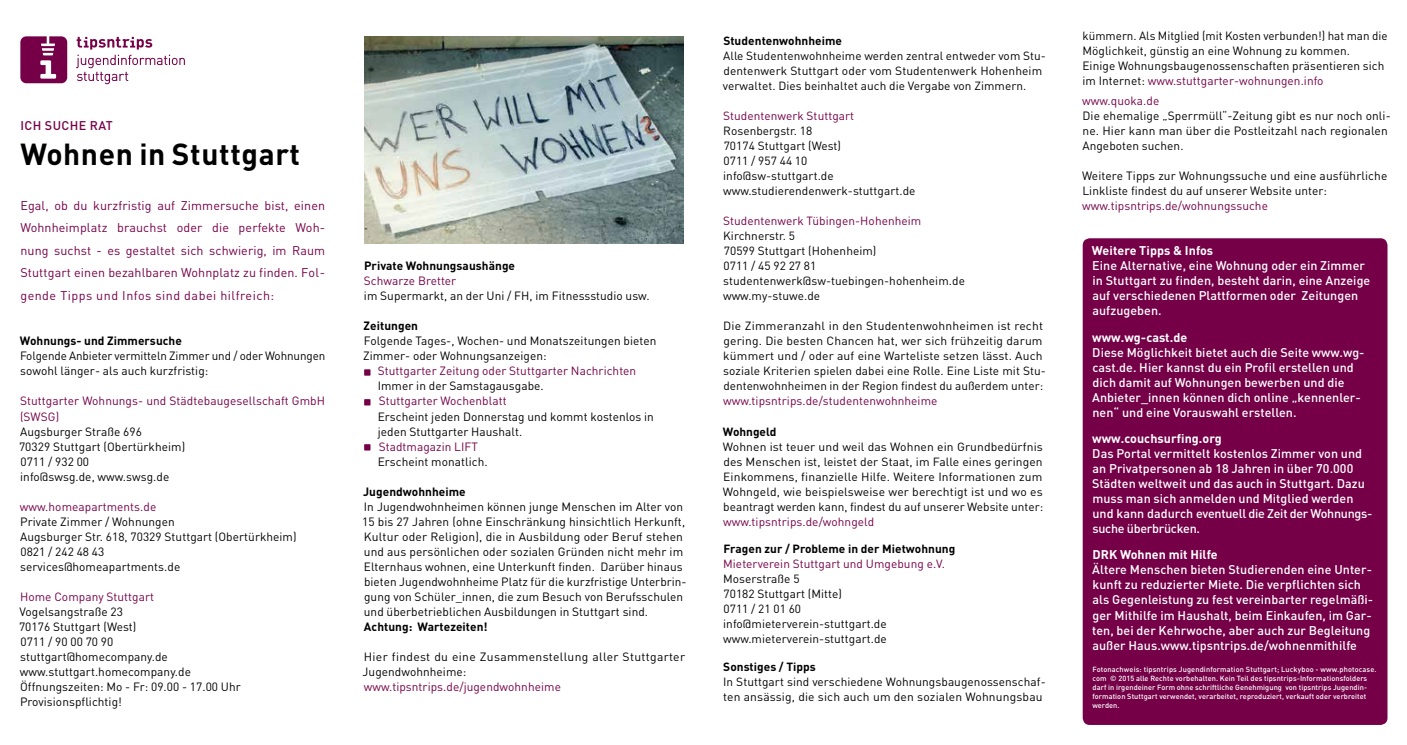
<style>
.page{position:relative;width:1407px;height:745px;background:#fff}
.page>*{position:absolute;margin:0;border:0;box-sizing:border-box;transform-origin:0 0}
.t1{font:700 30px "DIN Pro";letter-spacing:.02em;color:#000}
.t2{font:500 12.5px/15px "DIN Pro";letter-spacing:.005em;color:#fff}
.t3{font:12.5px/22.5px "DIN Pro";letter-spacing:.04em;color:#750048;text-align:justify}
.t4{font:700 12.5px "DIN Pro";letter-spacing:.005em;color:#fff}
.t5{font:500 12.5px "DIN Pro";letter-spacing:.03em;color:#750048}
.t6{font:11.88px/15px "DIN Pro";letter-spacing:.005em;color:#000}
.t7{font:11.88px/15px "DIN Pro";letter-spacing:.005em;color:#750048}
.t8{font:700 11.88px "DIN Pro";letter-spacing:.005em;color:#000}
.t9{font:11.88px/15px "DIN Pro";letter-spacing:.025em;color:#000}
.t10{font:11.75px/15px "DIN Pro";letter-spacing:.005em;color:#000}
.t11{font:11.75px "DIN Pro";letter-spacing:.005em;color:#750048}
.t12{font:700 11.75px "DIN Pro";letter-spacing:.005em;color:#000}
.t13{font:500 7.38px/8.9px "DIN Pro";letter-spacing:.01em;color:#fff}
.s1{font-size:11.75px}
.s2{color:#750048}
</style>
<div class="page">
<svg style="left:20px;top:36px;width:47px;height:47px;background:#8a2764"></svg>
<svg style="left:76px;top:37px;width:109px;height:47px"></svg>
<svg style="left:364px;top:399px;width:6px;height:6px"></svg>
<svg style="left:364px;top:444px;width:6px;height:6px"></svg>
<div style="left:1082px;top:238px;width:305px;height:486px;background:#750048;border-radius:7px"></div>
<img style="left:364px;top:36px;width:319px;height:208px">
<svg style="left:364px;top:369px;width:6px;height:6px"></svg>
<p class="t5" style="left:20px;top:117px;width:94px">ICH SUCHE RAT</p>
<h1 class="t1" style="left:20px;top:134px;width:281px">Wohnen in Stuttgart</h1>
<p class="t3" style="left:20px;top:193px;width:306px">Egal, ob du kurzfristig auf Zimmersuche bist, einen Wohnheimplatz brauchst oder die perfekte Woh&shy;nung suchst - es gestaltet sich schwierig, im Raum Stuttgart einen bezahlbaren Wohnplatz zu finden. Fol&shy;gende Tipps und Infos sind dabei hilfreich:</p>
<p class="t8" style="left:20px;top:333px;width:164px">Wohnungs- und Zimmersuche</p>
<p class="t6" style="left:20px;top:348px;width:307px">Folgende Anbieter vermitteln Zimmer und / oder Wohnungen sowohl länger- als auch kurzfristig:</p>
<p class="t7" style="left:20px;top:393px;width:307px">Stuttgarter Wohnungs- und Städtebaugesellschaft GmbH (SWSG)</p>
<p class="t6" style="left:19px;top:423px;width:168px">Augsburger Straße 696<br>70329 Stuttgart (Obertürkheim)<br>0711 / 932 00<br>info@swsg.de, www.swsg.de</p>
<p class="t7" style="left:20px;top:498px;width:138px">www.homeapartments.de</p>
<p class="t6" style="left:20px;top:513px;width:278px">Private Zimmer / Wohnungen<br>Augsburger Str. 618, 70329 Stuttgart (Obertürkheim)<br>0821 / 242 48 43<br>services@homeapartments.de</p>
<p class="t7" style="left:20px;top:588px;width:135px">Home Company Stuttgart</p>
<p class="t6" style="left:19px;top:603px;width:223px">Vogelsangstraße 23<br>70176 Stuttgart (West)<br>0711 / 90 00 70 90 stuttgart@homecompany.de www.stuttgart.homecompany.de<br>Öffnungszeiten: Mo - Fr: 09.00 - 17.00 Uhr<br>Provisionspflichtig!</p>
<p class="t8" style="left:364px;top:258px;width:153px">Private Wohnungsaushänge</p>
<p class="t7" style="left:364px;top:273px;width:94px">Schwarze Bretter</p>
<p class="t6" style="left:364px;top:288px;width:287px">im Supermarkt, an der Uni / FH, im Fitnessstudio usw.</p>
<p class="t8" style="left:364px;top:318px;width:56px">Zeitungen</p>
<p class="t6" style="left:363px;top:333px;width:295px">Folgende Tages-, Wochen- und Monatszeitungen bieten<br>Zimmer- oder Wohnungsanzeigen:</p>
<p class="t7" style="left:378px;top:363px;width:260px">Stuttgarter Zeitung oder Stuttgarter Nachrichten</p>
<p class="t6" style="left:378px;top:378px;width:168px">Immer in der Samstagausgabe.</p>
<p class="t7" style="left:379px;top:393px;width:129px">Stuttgarter Wochenblatt</p>
<p class="t6" style="left:378px;top:408px;width:278px">Erscheint jeden Donnerstag und kommt kostenlos in jeden Stuttgarter Haushalt.</p>
<p class="t7" style="left:379px;top:438px;width:101px">Stadtmagazin LIFT</p>
<p class="t6" style="left:378px;top:453px;width:111px">Erscheint monatlich.</p>
<p class="t8" style="left:363px;top:483px;width:104px">Jugendwohnheime</p>
<p class="t6" style="left:362px;top:498px;width:326px">In Jugendwohnheimen können junge Menschen im Alter von 15 bis 27 Jahren (ohne Einschränkung hinsichtlich Herkunft, Kultur oder Religion), die in Ausbildung oder Beruf stehen und aus persönlichen oder sozialen Gründen nicht mehr im Elternhaus wohnen, eine Unterkunft finden. Darüber hinaus bieten Jugendwohnheime Platz für die kurzfristige Unterbrin&shy;gung von Schüler_innen, die zum Besuch von Berufsschulen und überbetrieblichen Ausbildungen in Stuttgart sind.</p>
<p class="t8" style="left:364px;top:618px;width:125px">Achtung: Wartezeiten!</p>
<p class="t9" style="left:363px;top:648px;width:324px">Hier findest du eine Zusammenstellung aller Stuttgarter<br>Jugendwohnheime:</p>
<p class="t7" style="left:364px;top:678px;width:199px">www.tipsntrips.de/jugendwohnheime</p>
<p class="t12" style="left:723px;top:33px;width:120px">Studentenwohnheime</p>
<p class="t10" style="left:723px;top:48px;width:324px">Alle Studentenwohnheime werden zentral entweder vom Stu&shy;dentenwerk Stuttgart oder vom Studentenwerk Hohenheim verwaltet. Dies beinhaltet auch die Vergabe von Zimmern.</p>
<p class="t11" style="left:723px;top:108px;width:133px">Studentenwerk Stuttgart</p>
<p class="t10" style="left:723px;top:123px;width:194px">Rosenbergstr. 18<br>70174 Stuttgart (West)<br>0711 / 957 44 10 info@sw-stuttgart.de www.studierendenwerk-stuttgart.de</p>
<p class="t11" style="left:723px;top:213px;width:200px">Studentenwerk Tübingen-Hohenheim</p>
<p class="t10" style="left:723px;top:228px;width:243px">Kirchnerstr. 5<br>70599 Stuttgart (Hohenheim)<br>0711 / 45 92 27 81 studentenwerk@sw-tuebingen-hohenheim.de www.my-stuwe.de</p>
<p class="t10" style="left:723px;top:318px;width:324px">Die Zimmeranzahl in den Studentenwohnheimen ist recht gering. Die besten Chancen hat, wer sich frühzeitig darum kümmert und / oder auf eine Warteliste setzen lässt. Auch soziale Kriterien spielen dabei eine Rolle. Eine Liste mit Stu&shy;dentenwohnheimen in der Region findest du außerdem unter:</p>
<p class="t11" style="left:723px;top:393px;width:216px">www.tipsntrips.de/studentenwohnheime</p>
<p class="t12" style="left:723px;top:423px;width:55px">Wohngeld</p>
<p class="t10" style="left:723px;top:438px;width:322px;text-align:justify">Wohnen ist teuer und weil das Wohnen ein Grundbedürfnis des Menschen ist, leistet der Staat, im Falle eines geringen Einkommens, finanzielle Hilfe. Weitere Informationen zum Wohngeld, wie beispielsweise wer berechtigt ist und wo es beantragt werden kann, findest du auf unserer Website unter:</p>
<p class="t11" style="left:723px;top:513px;width:153px">www.tipsntrips.de/wohngeld</p>
<p class="t12" style="left:723px;top:540px;width:233px">Fragen zur / Probleme in der Mietwohnung</p>
<p class="t11" style="left:723px;top:555px;width:223px">Mieterverein Stuttgart und Umgebung e.V.</p>
<p class="t10" style="left:723px;top:570px;width:165px">Moserstraße 5<br>70182 Stuttgart (Mitte)<br>0711 / 21 01 60 info@mieterverein-stuttgart.de www.mieterverein-stuttgart.de</p>
<p class="t12" style="left:723px;top:658px;width:94px">Sonstiges / Tipps</p>
<p class="t10" style="left:723px;top:673px;width:324px">In Stuttgart sind verschiedene Wohnungsbaugenossenschaf&shy;ten ansässig, die sich auch um den sozialen Wohnungsbau</p>
<p class="t6" style="left:1082px;top:28px;width:307px"><span class="s1">küm</span>mern. Als Mitglied (mit Kosten verbunden!) hat man die Möglichkeit, günstig an eine Wohnung zu kommen.<br>Einige Wohnungsbaugenossenschaften präsentieren sich im Internet: <span class="s2">www.stuttgarter-wohnungen.info</span></p>
<p class="t7" style="left:1082px;top:93px;width:79px">www.quoka.de</p>
<p class="t6" style="left:1082px;top:108px;width:310px">Die ehemalige „Sperrmüll“-Zeitung gibt es nur noch onli&shy;ne. Hier kann man über die Postleitzahl nach regionalen<br>Angeboten suchen.</p>
<p class="t6" style="left:1082px;top:168px;width:307px">Weitere Tipps zur Wohnungssuche und eine ausführliche<br>Linkliste findest du auf unserer Website unter:</p>
<p class="t7" style="left:1082px;top:198px;width:187px">www.tipsntrips.de/wohnungssuche</p>
<p class="t4" style="left:1092px;top:242px;width:123px">Weitere Tipps &amp; Infos</p>
<p class="t2" style="left:1092px;top:257px;width:279px">Eine Alternative, eine Wohnung oder ein Zimmer in Stuttgart zu finden, besteht darin, eine Anzeige auf verschiedenen Plattformen oder Zeitungen aufzugeben.</p>
<p class="t4" style="left:1092px;top:328px;width:97px">www.wg-cast.de</p>
<p class="t2" style="left:1092px;top:344px;width:274px">Diese Möglichkeit bietet auch die Seite www.wg&shy;cast.de. Hier kannst du ein Profil erstellen und dich damit auf Wohnungen bewerben und die Anbieter_innen können dich online „kennenler&shy;nen“ und eine Vorauswahl erstellen.</p>
<p class="t4" style="left:1092px;top:429px;width:131px">www.couchsurfing.org</p>
<p class="t2" style="left:1092px;top:445px;width:282px">Das Portal vermittelt kostenlos Zimmer von und an Privatpersonen ab 18 Jahren in über 70.000<br>Städten weltweit und das auch in Stuttgart. Dazu muss man sich anmelden und Mitglied werden und kann dadurch eventuell die Zeit der Wohnungs&shy;suche überbrücken.</p>
<p class="t4" style="left:1092px;top:546px;width:127px">DRK Wohnen mit Hilfe</p>
<p class="t2" style="left:1092px;top:561px;width:282px">Ältere Menschen bieten Studierenden eine Unter&shy;kunft zu reduzierter Miete. Die verpflichten sich als Gegenleistung zu fest vereinbarter regelmäßi&shy;ger Mithilfe im Haushalt, beim Einkaufen, im Gar&shy;ten, bei der Kehrwoche, aber auch zur Begleitung außer Haus.www.tipsntrips.de/wohnenmithilfe</p>
<p class="t13" style="left:1092px;top:664px;width:286px">Fotonachweis: tipsntrips Jugendinformation Stuttgart; Luckyboo - www.photocase. com © 2015 alle Rechte vorbehalten. Kein Teil des tipsntrips-Informationsfolders darf in irgendeiner Form ohne schriftliche Genehmigung von tipsntrips Jugendin&shy;formation Stuttgart verwendet, verarbeitet, reproduziert, verkauft oder verbreitet werden.</p>
</div>
